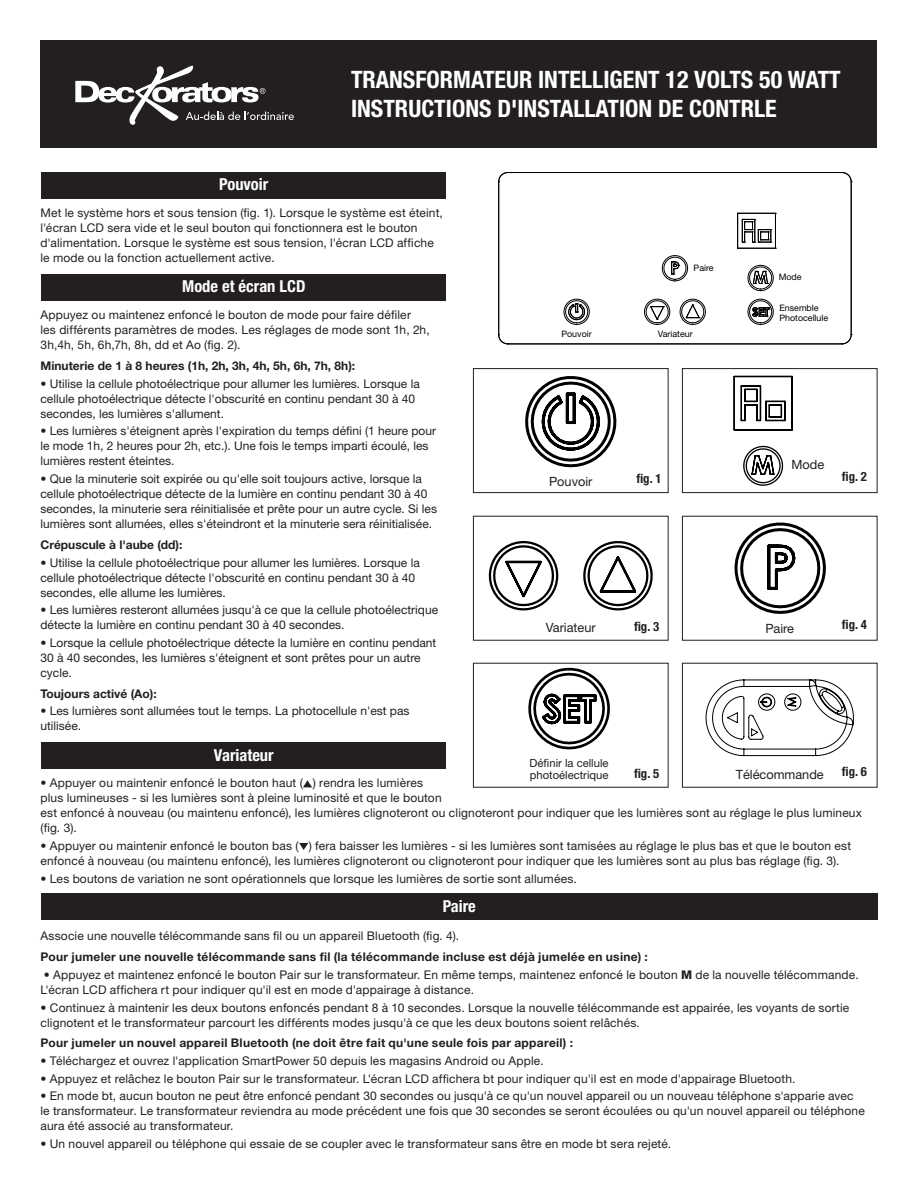
<style>
.page{position:relative;width:918px;height:1188px;background:#fff}
.page>*{position:absolute;margin:0;border:0;box-sizing:border-box;transform-origin:0 0}
.Coverpage_Header{font:700 condensed 24px "Helvetica Neue LT Std";color:#fff}
.t1{font:700 condensed 16.5px "Helvetica Neue LT Std";color:#fff}
.Body_Copy{font:12.75px "Helvetica Neue";color:#231f20}
.Figure{font:700 condensed 12.75px "Helvetica Neue LT Std";color:#231f20}
.Body_Copy-2{font:12px/15px "Helvetica Neue LT Std";letter-spacing:.015em;color:#231f20}
.Body_Copy-3{font:12px/15px "Helvetica Neue";color:#231f20}
.Body_Copy-4{font:700 12px "Helvetica Neue LT Std";letter-spacing:.025em;color:#231f20}
.Body_Copy-5{font:700 12px "Helvetica Neue";color:#231f20}
.Body_Copy-6{font:11.25px/12px "Helvetica Neue";color:#231f20}
.t2{font:8.85px/10.6px "Helvetica Neue LT Std";color:#000}
.s1{font-family:"Helvetica Neue"}
.s2{font-weight:800}
</style>
<div class="page">
<div style="left:682px;top:516px;width:196px;height:125px;border:1px solid #231f20"></div>
<div style="left:473px;top:516px;width:196px;height:125px;border:1px solid #231f20"></div>
<div style="left:682px;top:368px;width:196px;height:125px;border:1px solid #231f20"></div>
<div style="left:40px;top:40px;width:837px;height:108px;background:#231f20"></div>
<div style="left:473px;top:368px;width:196px;height:125px;border:1px solid #231f20"></div>
<div style="left:41px;top:172px;width:405px;height:27px;background:#231f20"></div>
<hr style="left:851px;top:182px;width:1px;height:153px;background:#000">
<hr style="left:508px;top:344px;width:334px;height:1px;background:#000">
<hr style="left:498px;top:182px;width:1px;height:153px;background:#000">
<hr style="left:508px;top:172px;width:334px;height:1px;background:#000">
<hr style="left:737px;top:213px;width:1px;height:35px;background:#000">
<svg style="left:747px;top:265px;width:27px;height:26px"></svg>
<svg style="left:747px;top:299px;width:27px;height:26px"></svg>
<svg style="left:662px;top:255px;width:26px;height:27px"></svg>
<svg style="left:644px;top:299px;width:26px;height:26px"></svg>
<svg style="left:679px;top:299px;width:27px;height:26px"></svg>
<svg style="left:563px;top:299px;width:27px;height:26px"></svg>
<svg style="left:498px;top:334px;width:11px;height:11px"></svg>
<svg style="left:498px;top:172px;width:11px;height:10px"></svg>
<svg style="left:841px;top:334px;width:11px;height:11px"></svg>
<svg style="left:841px;top:172px;width:11px;height:10px"></svg>
<svg style="left:738px;top:213px;width:38px;height:36px"></svg>
<div style="left:682px;top:663px;width:196px;height:125px;border:1px solid #231f20"></div>
<div style="left:473px;top:663px;width:196px;height:125px;border:1px solid #231f20"></div>
<div style="left:41px;top:274px;width:405px;height:27px;background:#231f20"></div>
<div style="left:41px;top:742px;width:405px;height:27px;background:#231f20"></div>
<div style="left:41px;top:893px;width:837px;height:27px;background:#231f20"></div>
<svg style="left:303px;top:780px;width:9px;height:7px"></svg>
<svg style="left:299px;top:843px;width:9px;height:7px"></svg>
<svg style="left:525px;top:376px;width:92px;height:92px"></svg>
<hr style="left:734px;top:376px;width:58px;height:1px;background:#000">
<hr style="left:734px;top:376px;width:1px;height:54px;background:#000">
<hr style="left:734px;top:429px;width:58px;height:2px;background:#000">
<hr style="left:791px;top:376px;width:2px;height:54px;background:#000">
<svg style="left:741px;top:385px;width:45px;height:36px"></svg>
<svg style="left:743px;top:445px;width:41px;height:41px"></svg>
<svg style="left:488px;top:541px;width:165px;height:70px"></svg>
<svg style="left:734px;top:522px;width:92px;height:92px"></svg>
<svg style="left:528px;top:667px;width:82px;height:83px"></svg>
<svg style="left:705px;top:679px;width:149px;height:78px"></svg>
<svg style="left:75px;top:66px;width:219px;height:59px"></svg>
<p class="Coverpage_Header" style="left:351px;top:65px;width:491px">TRANSFORMATEUR INTELLIGENT 12 VOLTS 50 WATT</p>
<p class="Coverpage_Header" style="left:351px;top:94px;width:427px">INSTRUCTIONS D'INSTALLATION DE CONTRLE</p>
<p class="t1" style="left:219px;top:174px;width:51px">Pouvoir</p>
<p class="Body_Copy-2" style="left:40px;top:205px;width:404px">Met le système hors et sous tension (fig. 1). Lorsque le système est éteint, l'écran LCD sera vide et le seul bouton qui fonctionnera est le bouton d'alimentation. Lorsque le système est sous tension, l'écran LCD affiche le mode ou la fonction actuellement active.</p>
<p class="t1" style="left:182px;top:276px;width:125px">Mode et écran LCD</p>
<p class="Body_Copy-2" style="left:40px;top:307px;width:391px">Appuyez ou maintenez enfoncé le bouton de mode pour faire défiler<br>les différents paramètres de modes. Les réglages de mode sont 1h, 2h,<br>3h,4h, 5h, 6h,7h, 8h, dd et Ao (fig. 2).</p>
<p class="Body_Copy-5" style="left:40px;top:358px;width:316px">Minuterie de 1 à 8 heures (1h, 2h, 3h, 4h, 5h, 6h, 7h, 8h):</p>
<p class="Body_Copy-3" style="left:40px;top:376px;width:381px">• Utilise la cellule photoélectrique pour allumer les lumières. Lorsque la cellule photoélectrique détecte l'obscurité en continu pendant 30 à 40 secondes, les lumières s'allument.</p>
<p class="Body_Copy-3" style="left:40px;top:423px;width:397px">• Les lumières s'éteignent après l'expiration du temps défini (1 heure pour le mode 1h, 2 heures pour 2h, etc.). Une fois le temps imparti écoulé, les lumières restent éteintes.</p>
<p class="Body_Copy-3" style="left:40px;top:471px;width:398px">• Que la minuterie soit expirée ou qu'elle soit toujours active, lorsque la cellule photoélectrique détecte de la lumière en continu pendant 30 à 40 secondes, la minuterie sera réinitialisée et prête pour un autre cycle. Si les lumières sont allumées, elles s'éteindront et la minuterie sera réinitialisée.</p>
<p class="Body_Copy-5" style="left:40px;top:537px;width:143px">Crépuscule à l'aube (dd):</p>
<p class="Body_Copy-3" style="left:40px;top:555px;width:381px">• Utilise la cellule photoélectrique pour allumer les lumières. Lorsque la cellule photoélectrique détecte l'obscurité en continu pendant 30 à 40 secondes, elle allume les lumières.</p>
<p class="Body_Copy-3" style="left:40px;top:602px;width:399px">• Les lumières resteront allumées jusqu'à ce que la cellule photoélectrique détecte la lumière en continu pendant 30 à 40 secondes.</p>
<p class="Body_Copy-3" style="left:40px;top:635px;width:397px">• Lorsque la cellule photoélectrique détecte la lumière en continu pendant<br>30 à 40 secondes, les lumières s'éteignent et sont prêtes pour un autre cycle.</p>
<p class="Body_Copy-5" style="left:40px;top:686px;width:118px">Toujours activé (Ao):</p>
<p class="Body_Copy-3" style="left:40px;top:703px;width:371px">• Les lumières sont allumées tout le temps. La photocellule n'est pas utilisée.</p>
<p class="t1" style="left:214px;top:745px;width:61px">Variateur</p>
<p class="Body_Copy-2" style="left:40px;top:775px;width:403px"><span class="s1">•</span> Appuyer ou maintenir enfoncé le bouton haut ( ) rendra les lumières plus lumineuses - si les lumières sont à pleine luminosité et que le bouton</p>
<p class="t2" style="left:694px;top:262px;width:22px">Paire</p>
<p class="t2" style="left:561px;top:328px;width:32px">Pouvoir</p>
<p class="t2" style="left:658px;top:328px;width:36px">Variateur</p>
<p class="t2" style="left:779px;top:271px;width:24px">Mode</p>
<p class="t2" style="left:779px;top:302px;width:50px">Ensemble<br>Photocellule</p>
<p class="Body_Copy" style="left:791px;top:457px;width:34px">Mode</p>
<p class="Body_Copy" style="left:549px;top:474px;width:45px">Pouvoir</p>
<p class="Figure" style="left:636px;top:471px;width:26px">fig. 1</p>
<p class="Figure" style="left:842px;top:469px;width:26px">fig. 2</p>
<p class="Figure" style="left:634px;top:619px;width:26px">fig. 3</p>
<p class="Figure" style="left:842px;top:617px;width:26px">fig. 4</p>
<p class="Body_Copy" style="left:546px;top:620px;width:52px">Variateur</p>
<p class="Body_Copy" style="left:765px;top:621px;width:30px">Paire</p>
<p class="Body_Copy-6" style="left:530px;top:757px;width:80px">Définir la cellule photoélectrique</p>
<p class="Body_Copy" style="left:736px;top:767px;width:90px">Télécommande</p>
<p class="Figure" style="left:634px;top:766px;width:26px">fig. 5</p>
<p class="Figure" style="left:842px;top:764px;width:26px">fig. 6</p>
<p class="Body_Copy-2" style="left:40px;top:805px;width:823px">est enfoncé à nouveau (ou maintenu enfoncé), les lumières clignoteront ou clignoteront pour indiquer que les lumières sont au réglage le plus lumineux (fig. 3).</p>
<p class="Body_Copy-2" style="left:40px;top:838px;width:812px"><span class="s1">•</span> Appuyer ou maintenir enfoncé le bouton bas ( ) fera baisser les lumières - si les lumières sont tamisées au réglage le plus bas et que le bouton est enfoncé à nouveau (ou maintenu enfoncé), les lumières clignoteront ou clignoteront pour indiquer que les lumières sont au plus bas réglage (fig. 3).</p>
<p class="Body_Copy-2" style="left:40px;top:871px;width:538px"><span class="s1">•</span> Les boutons de variation ne sont opérationnels que lorsque les lumières de sortie sont allumées.</p>
<p class="t1" style="left:443px;top:896px;width:35px">Paire</p>
<p class="Body_Copy-2" style="left:40px;top:929px;width:420px">Associe une nouvelle télécommande sans fil ou un appareil Bluetooth (fig. 4).</p>
<p class="Body_Copy-4" style="left:40px;top:949px;width:609px">Pour jumeler une nouvelle télécommande sans fil (la télécommande incluse est déjà jumelée en usine) :</p>
<p class="Body_Copy-2" style="left:40px;top:967px;width:820px"><span class="s1">•</span> Appuyez et maintenez enfoncé le bouton Pair sur le transformateur. En même temps, maintenez enfoncé le bouton <span class="s2">M</span> de la nouvelle télécommande.<br>L'écran LCD affichera rt pour indiquer qu'il est en mode d'appairage à distance.</p>
<p class="Body_Copy-2" style="left:40px;top:1000px;width:810px">• Continuez à maintenir les deux boutons enfoncés pendant 8 à 10 secondes. Lorsque la nouvelle télécommande est appairée, les voyants de sortie clignotent et le transformateur parcourt les différents modes jusqu'à ce que les deux boutons soient relâchés.</p>
<p class="Body_Copy-4" style="left:40px;top:1036px;width:534px">Pour jumeler un nouvel appareil Bluetooth (ne doit être fait qu'une seule fois par appareil) :</p>
<p class="Body_Copy-2" style="left:40px;top:1053px;width:505px">• Téléchargez et ouvrez l'application SmartPower 50 depuis les magasins Android ou Apple.</p>
<p class="Body_Copy-2" style="left:40px;top:1071px;width:757px">• Appuyez et relâchez le bouton Pair sur le transformateur. L'écran LCD affichera bt pour indiquer qu'il est en mode d'appairage Bluetooth.</p>
<p class="Body_Copy-2" style="left:40px;top:1088px;width:826px">• En mode bt, aucun bouton ne peut être enfoncé pendant 30 secondes ou jusqu'à ce qu'un nouvel appareil ou un nouveau téléphone s'apparie avec le transformateur. Le transformateur reviendra au mode précédent une fois que 30 secondes se seront écoulées ou qu'un nouvel appareil ou téléphone aura été associé au transformateur.</p>
<p class="Body_Copy-2" style="left:40px;top:1136px;width:632px">• Un nouvel appareil ou téléphone qui essaie de se coupler avec le transformateur sans être en mode bt sera rejeté.</p>
</div>
